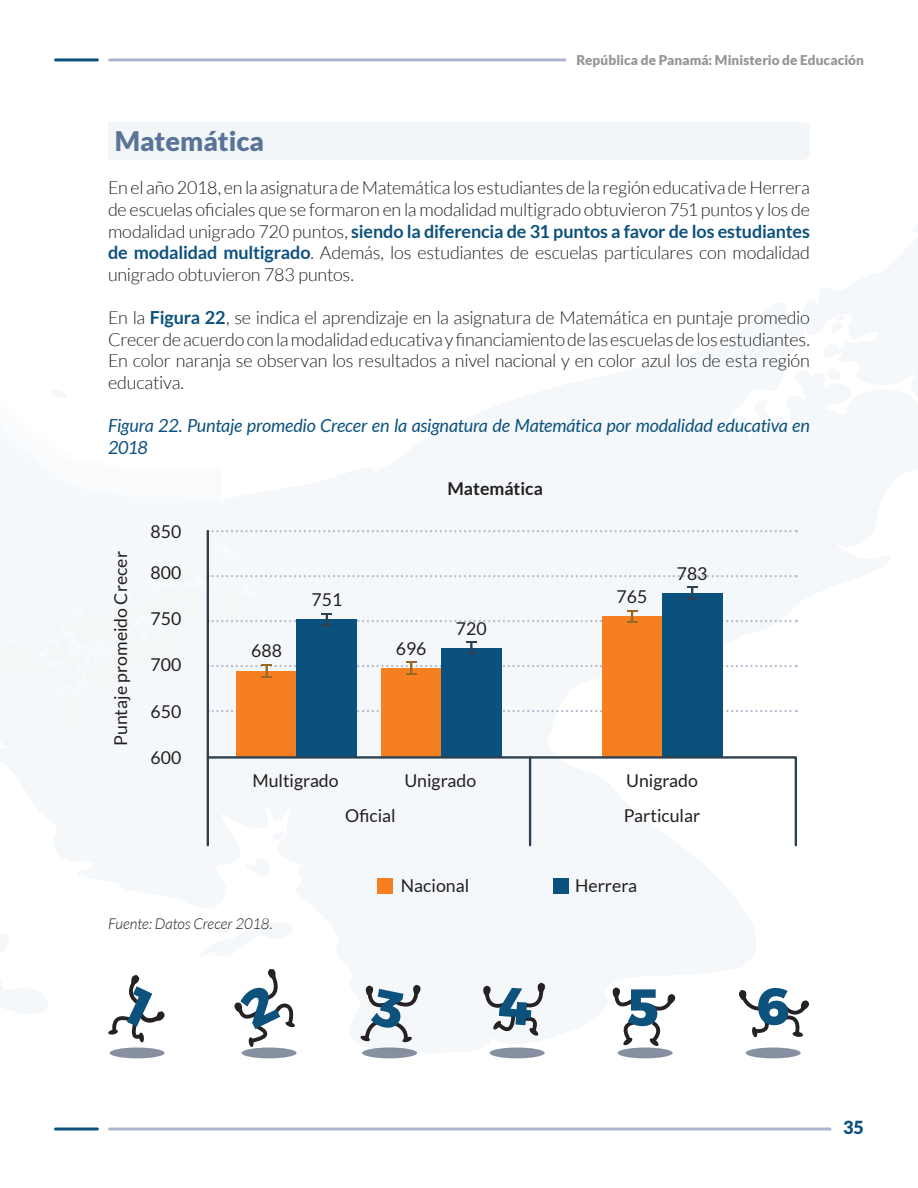
<style>
.page{position:relative;width:918px;height:1188px;background:#fff}
.page>*{position:absolute;margin:0;border:0;box-sizing:border-box;transform-origin:0 0}
.Materias{font:900 27px "Lato";color:#5a7498}
.Cuerpos_de_texto_1_c{font:300 18px/21.6px "Lato";letter-spacing:-.015em;color:#231f20;text-align:justify}
.Figuras{font:italic 18px/21.6px "Lato";letter-spacing:-.01em;color:#0c517d}
.t1{font:900 18px "Lato";color:#0c517d}
.t2{font:17.7px/35px "Lato";color:#231f20}
.t3{font:700 17.7px "Lato";color:#231f20}
.Fuentes_Tablas_figur{font:italic 300 15px "Lato";letter-spacing:-.005em;color:#231f20}
.t4{font:900 13.5px "Lato";letter-spacing:.005em;color:#939598}
.s1{font-weight:700;color:#0c517d}
</style>
<div class="page">
<svg style="left:803px;top:224px;width:115px;height:175px"></svg>
<hr style="left:110px;top:58px;width:455px;height:3px;background:#adb5ca">
<hr style="left:110px;top:1128px;width:720px;height:3px;background:#adb5ca">
<hr style="left:56px;top:58px;width:41px;height:3px;background:#0c517d">
<hr style="left:56px;top:1128px;width:41px;height:3px;background:#0c517d">
<div style="left:377px;top:878px;width:16px;height:16px;background:#f57f21"></div>
<div style="left:553px;top:878px;width:16px;height:16px;background:#0b517e"></div>
<svg style="left:206px;top:772px;width:591px;height:76px"></svg>
<svg style="left:0;top:336px;width:797px;height:436px"></svg>
<div style="left:108px;top:122px;width:702px;height:38px;background:#f3f6f8"></div>
<div style="left:110px;top:1048px;width:55px;height:10px;background:#8690a0;border-radius:50%"></div>
<svg style="left:108px;top:975px;width:57px;height:68px"></svg>
<div style="left:242px;top:1048px;width:55px;height:10px;background:#8690a0;border-radius:50%"></div>
<svg style="left:234px;top:969px;width:61px;height:78px"></svg>
<div style="left:490px;top:1048px;width:55px;height:10px;background:#8690a0;border-radius:50%"></div>
<svg style="left:482px;top:983px;width:64px;height:53px"></svg>
<div style="left:618px;top:1048px;width:55px;height:10px;background:#8690a0;border-radius:50%"></div>
<svg style="left:612px;top:987px;width:64px;height:59px"></svg>
<div style="left:746px;top:1048px;width:55px;height:10px;background:#8690a0;border-radius:50%"></div>
<svg style="left:739px;top:988px;width:70px;height:50px"></svg>
<div style="left:362px;top:1048px;width:55px;height:10px;background:#8690a0;border-radius:50%"></div>
<svg style="left:360px;top:985px;width:61px;height:58px"></svg>
<p class="Materias" style="left:115px;top:125px;width:151px">Matemática</p>
<p class="t4" style="left:576px;top:53px;width:289px">República de Panamá: Ministerio de Educación</p>
<p class="Cuerpos_de_texto_1_c" style="left:108px;top:177px;width:704px">En el año 2018, en la asignatura de Matemática los estudiantes de la región educativa de Herrera de escuelas oficiales que se formaron en la modalidad multigrado obtuvieron 751 puntos y los de modalidad unigrado 720 puntos, <span class="s1">siendo la diferencia de 31 puntos a favor de los estudiantes de modalidad multigrado</span>. Además, los estudiantes de escuelas particulares con modalidad unigrado obtuvieron 783 puntos.</p>
<p class="Cuerpos_de_texto_1_c" style="left:108px;top:307px;width:703px">En la <span class="s1">Figura 22</span>, se indica el aprendizaje en la asignatura de Matemática en puntaje promedio Crecer de acuerdo con la modalidad educativa y financiamiento de las escuelas de los estudiantes.<br>En color naranja se observan los resultados a nivel nacional y en color azul los de esta región educativa.</p>
<p class="Figuras" style="left:108px;top:415px;width:704px">Figura 22. Puntaje promedio Crecer en la asignatura de Matemática por modalidad educativa en<br>2018</p>
<p class="t2" style="left:103px;top:746px;width:196px;rotate:-90deg">Puntaje promeido Crecer</p>
<p class="t2" style="left:151px;top:514px;width:32px">850</p>
<p class="t2" style="left:151px;top:555px;width:32px">800</p>
<p class="t2" style="left:151px;top:601px;width:32px">750</p>
<p class="t2" style="left:151px;top:647px;width:32px">700</p>
<p class="t2" style="left:151px;top:694px;width:32px">650</p>
<p class="t2" style="left:151px;top:740px;width:32px">600</p>
<p class="t2" style="left:251px;top:633px;width:32px">688</p>
<p class="t2" style="left:311px;top:582px;width:32px">751</p>
<p class="t3" style="left:447px;top:478px;width:97px">Matemática</p>
<p class="t2" style="left:396px;top:631px;width:32px">696</p>
<p class="t2" style="left:456px;top:611px;width:32px">720</p>
<p class="t2" style="left:252px;top:763px;width:88px">Multigrado</p>
<p class="t2" style="left:404px;top:763px;width:73px">Unigrado</p>
<p class="t2" style="left:345px;top:798px;width:52px">Oficial</p>
<p class="t2" style="left:617px;top:579px;width:32px">765</p>
<p class="t2" style="left:677px;top:556px;width:32px">783</p>
<p class="t2" style="left:624px;top:763px;width:78px">Unigrado<br>Particular</p>
<p class="t2" style="left:401px;top:868px;width:70px">Nacional</p>
<p class="t2" style="left:575px;top:868px;width:63px">Herrera</p>
<p class="Fuentes_Tablas_figur" style="left:108px;top:915px;width:166px">Fuente: Datos Crecer 2018.</p>
<p class="t1" style="left:843px;top:1117px;width:22px">35</p>
</div>
